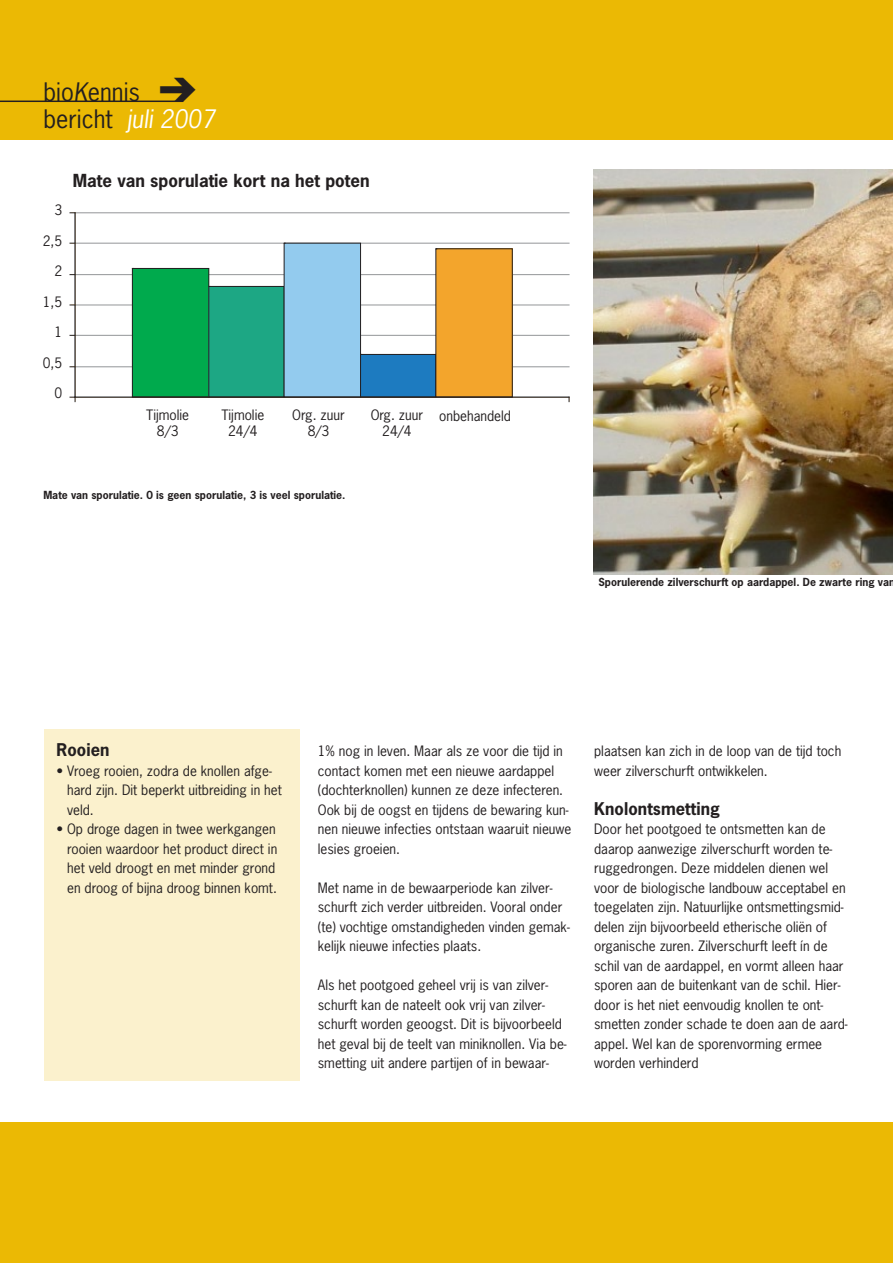
<style>
.page{position:relative;width:893px;height:1263px;background:#fff}
.page>*{position:absolute;margin:0;border:0;box-sizing:border-box;transform-origin:0 0}
.t1{font:48px "Bundesbahn Pi Three";color:#231f20}
.t2{font:24px/27px "News Gothic";color:#231f20}
.t3{font:700 16.95px "News Gothic";color:#231f20}
.t4{font:700 16.5px "News Gothic";letter-spacing:.005em;color:#231f20}
.t5{font:13.5px/19.5px "News Gothic";color:#231f20}
.t6{font:700 10.5px "News Gothic";color:#231f20}
.s1{font-style:italic}
.s2{font-style:italic;color:#fff}
</style>
<div class="page">
<div style="left:0;top:0;width:893px;height:140px;background:#ebb904"></div>
<hr style="left:0;top:101px;width:183px;height:1px;background:#231f20">
<div style="left:0;top:1123px;width:893px;height:140px;background:#ebb904"></div>
<img style="left:593px;top:169px;width:300px;height:405px">
<hr style="left:75px;top:367px;width:494px;height:1px;background:#939598">
<hr style="left:75px;top:335px;width:494px;height:1px;background:#939598">
<hr style="left:75px;top:305px;width:494px;height:1px;background:#939598">
<hr style="left:75px;top:274px;width:494px;height:1px;background:#939598">
<hr style="left:75px;top:243px;width:494px;height:1px;background:#939598">
<hr style="left:75px;top:213px;width:494px;height:1px;background:#939598">
<div style="left:132px;top:268px;width:77px;height:129px;background:#00aa4d"></div>
<div style="left:132px;top:268px;width:77px;height:129px;border:1px solid #231f20"></div>
<div style="left:209px;top:286px;width:75px;height:111px;background:#1da784"></div>
<div style="left:209px;top:286px;width:75px;height:111px;border:1px solid #231f20"></div>
<div style="left:284px;top:243px;width:77px;height:154px;background:#93cbee"></div>
<div style="left:284px;top:243px;width:77px;height:154px;border:1px solid #231f20"></div>
<div style="left:361px;top:354px;width:75px;height:43px;background:#1d7bc0"></div>
<div style="left:360px;top:354px;width:76px;height:43px;border:1px solid #231f20"></div>
<div style="left:436px;top:249px;width:76px;height:148px;background:#f3a52c"></div>
<hr style="left:75px;top:213px;width:1px;height:184px;background:#231f20">
<hr style="left:75px;top:397px;width:494px;height:1px;background:#231f20">
<svg style="left:70px;top:397px;width:6px;height:5px"></svg>
<div style="left:44px;top:729px;width:255px;height:351px;background:#fbf1cd"></div>
<h1 class="t1" style="left:198px;top:111px;width:40px;rotate:-180deg">z</h1>
<h2 class="t2" style="left:43px;top:78px;width:173px">bio<span class="s1">K</span>ennis bericht <span class="s2">juli 2007</span></h2>
<p class="t5" style="left:54px;top:200px;width:9px">3</p>
<p class="t5" style="left:43px;top:231px;width:21px">2,5</p>
<p class="t5" style="left:54px;top:261px;width:9px">2</p>
<p class="t5" style="left:43px;top:292px;width:21px">1,5</p>
<p class="t5" style="left:54px;top:322px;width:9px">1</p>
<p class="t5" style="left:43px;top:353px;width:21px">0,5</p>
<p class="t5" style="left:54px;top:383px;width:9px">0</p>
<p class="t3" style="left:73px;top:169px;width:298px">Mate van sporulatie kort na het poten</p>
<p class="t5" style="left:146px;top:406px;width:44px;line-height:16.2px;text-align:center">Tijmolie<br>8/3</p>
<p class="t5" style="left:221px;top:406px;width:44px;line-height:16.2px;text-align:center">Tijmolie<br>24/4</p>
<p class="t5" style="left:292px;top:406px;width:54px;line-height:16.2px;text-align:center">Org. zuur<br>8/3</p>
<p class="t5" style="left:371px;top:406px;width:54px;line-height:16.2px;text-align:center">Org. zuur<br>24/4</p>
<p class="t5" style="left:439px;top:406px;width:73px">onbehandeld</p>
<p class="t6" style="left:43px;top:488px;width:304px">Mate van sporulatie. 0 is geen sporulatie, 3 is veel sporulatie.</p>
<p class="t6" style="left:598px;top:575px;width:298px">Sporulerende zilverschurft op aardappel. De zwarte ring van</p>
<p class="t4" style="left:57px;top:739px;width:55px">Rooien</p>
<p class="t5" style="left:67px;top:761px;width:216px;text-indent:-11px">• Vroeg rooien, zodra de knollen afge&shy;hard zijn. Dit beperkt uitbreiding in het veld.</p>
<p class="t5" style="left:67px;top:819px;width:212px;text-indent:-11px">• Op droge dagen in twee werkgangen rooien waardoor het product direct in het veld droogt en met minder grond en droog of bijna droog binnen komt.</p>
<p class="t5" style="left:318px;top:741px;width:255px">1% nog in leven. Maar als ze voor die tijd in contact komen met een nieuwe aardappel (dochterknollen) kunnen ze deze infecteren.<br>Ook bij de oogst en tijdens de bewaring kun&shy;nen nieuwe infecties ontstaan waaruit nieuwe lesies groeien.</p>
<p class="t5" style="left:318px;top:878px;width:253px">Met name in de bewaarperiode kan zilver&shy;schurft zich verder uitbreiden. Vooral onder (te) vochtige omstandigheden vinden gemak&shy;kelijk nieuwe infecties plaats.</p>
<p class="t5" style="left:318px;top:975px;width:250px">Als het pootgoed geheel vrij is van zilver&shy;schurft kan de nateelt ook vrij van zilver&shy;schurft worden geoogst. Dit is bijvoorbeeld het geval bij de teelt van miniknollen. Via be&shy;smetting uit andere partijen of in bewaar-</p>
<p class="t5" style="left:594px;top:741px;width:249px">plaatsen kan zich in de loop van de tijd toch weer zilverschurft ontwikkelen.</p>
<p class="t4" style="left:594px;top:797px;width:127px">Knolontsmetting</p>
<p class="t5" style="left:594px;top:819px;width:255px">Door het pootgoed te ontsmetten kan de daarop aanwezige zilverschurft worden te&shy;ruggedrongen. Deze middelen dienen wel voor de biologische landbouw acceptabel en toegelaten zijn. Natuurlijke ontsmettingsmid&shy;delen zijn bijvoorbeeld etherische oliën of organische zuren. Zilverschurft leeft ín de schil van de aardappel, en vormt alleen haar sporen aan de buitenkant van de schil. Hier&shy;door is het niet eenvoudig knollen te ont&shy;smetten zonder schade te doen aan de aard&shy;appel. Wel kan de sporenvorming ermee worden verhinderd</p>
</div>
